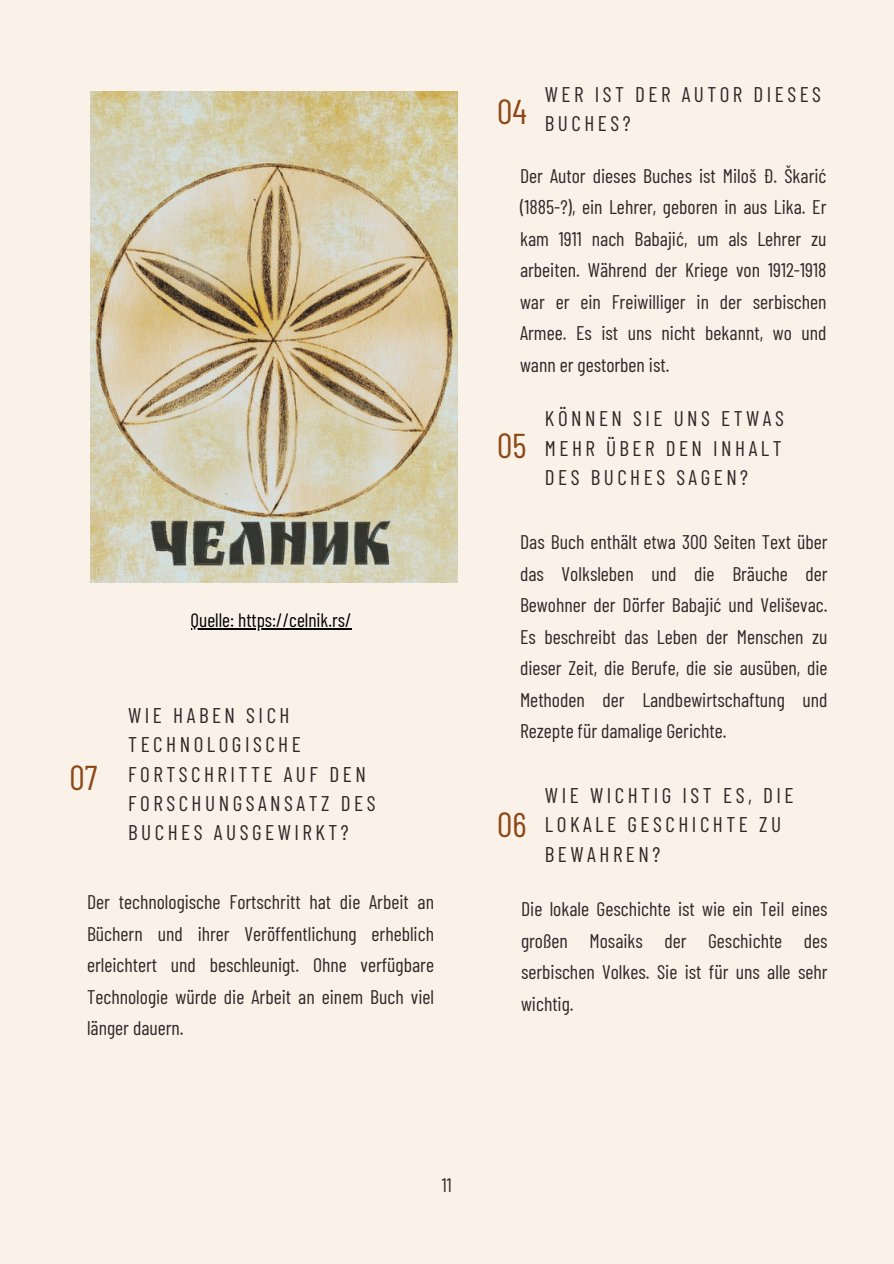
<style>
.page{position:relative;width:894px;height:1264px;background:#fff}
.page>*{position:absolute;margin:0;border:0;box-sizing:border-box;transform-origin:0 0}
.t1{font:34.35px "Barlow Condensed";color:#8d4816}
.t2{font:21.3px/29.4px "Barlow Condensed";letter-spacing:.165em;color:#302727}
.t3{font:21.15px/29.2px "Barlow Condensed";letter-spacing:.165em;color:#302727;text-align:justify}
.t4{font:19.65px/31.5px "Barlow Condensed";color:#302727;text-align:justify}
.t5{font:19.35px "Barlow Condensed";color:#000}
.t6{font:19.35px "Barlow Condensed";color:#2e2d25}
</style>
<div class="page">
<div style="left:0;top:0;width:893px;height:1263px;background:#faf2e9"></div>
<img style="left:90px;top:91px;width:367px;height:492px">
<hr style="left:191px;top:628px;width:160px;height:1px;background:#000">
<p class="t1" style="left:69px;top:755px;width:29px">07</p>
<p class="t5" style="left:191px;top:607px;width:162px">Quelle: https://celnik.rs/</p>
<p class="t2" style="left:128px;top:699px;width:249px">WIE HABEN SICH<br>TECHNOLOGISCHE<br>FORTSCHRITTE AUF DEN<br>FORSCHUNGSANSATZ DES<br>BUCHES AUSGEWIRKT?</p>
<p class="t4" style="left:87px;top:885px;width:348px">Der technologische Fortschritt hat die Arbeit an Büchern und ihrer Veröffentlichung erheblich erleichtert und beschleunigt. Ohne verfügbare Technologie würde die Arbeit an einem Buch viel länger dauern.</p>
<p class="t3" style="left:545px;top:79px;width:277px">WER IST DER AUTOR DIESES</p>
<p class="t1" style="left:497px;top:90px;width:31px">04</p>
<p class="t3" style="left:545px;top:108px;width:87px">BUCHES?</p>
<p class="t4" style="left:520px;top:159px;width:308px">Der Autor dieses Buches ist Miloš Đ. Škarić (1885-?), ein Lehrer, geboren in aus Lika. Er kam 1911 nach Babajić, um als Lehrer zu arbeiten. Während der Kriege von 1912-1918 war er ein Freiwilliger in der serbischen Armee. Es ist uns nicht bekannt, wo und wann er gestorben ist.</p>
<p class="t3" style="left:545px;top:403px;width:240px">KÖNNEN SIE UNS ETWAS MEHR ÜBER DEN INHALT DES BUCHES SAGEN?</p>
<p class="t1" style="left:497px;top:423px;width:31px">05</p>
<p class="t4" style="left:520px;top:525px;width:309px">Das Buch enthält etwa 300 Seiten Text über das Volksleben und die Bräuche der Bewohner der Dörfer Babajić und Veliševac.<br>Es beschreibt das Leben der Menschen zu dieser Zeit, die Berufe, die sie ausüben, die Methoden der Landbewirtschaftung und Rezepte für damalige Gerichte.</p>
<p class="t1" style="left:497px;top:802px;width:31px">06</p>
<p class="t2" style="left:545px;top:779px;width:250px">WIE WICHTIG IST ES, DIE<br>LOKALE GESCHICHTE ZU<br>BEWAHREN?</p>
<p class="t4" style="left:521px;top:892px;width:308px">Die lokale Geschichte ist wie ein Teil eines großen Mosaiks der Geschichte des serbischen Volkes. Sie ist für uns alle sehr wichtig.</p>
<p class="t6" style="left:441px;top:1173px;width:11px">11</p>
</div>
